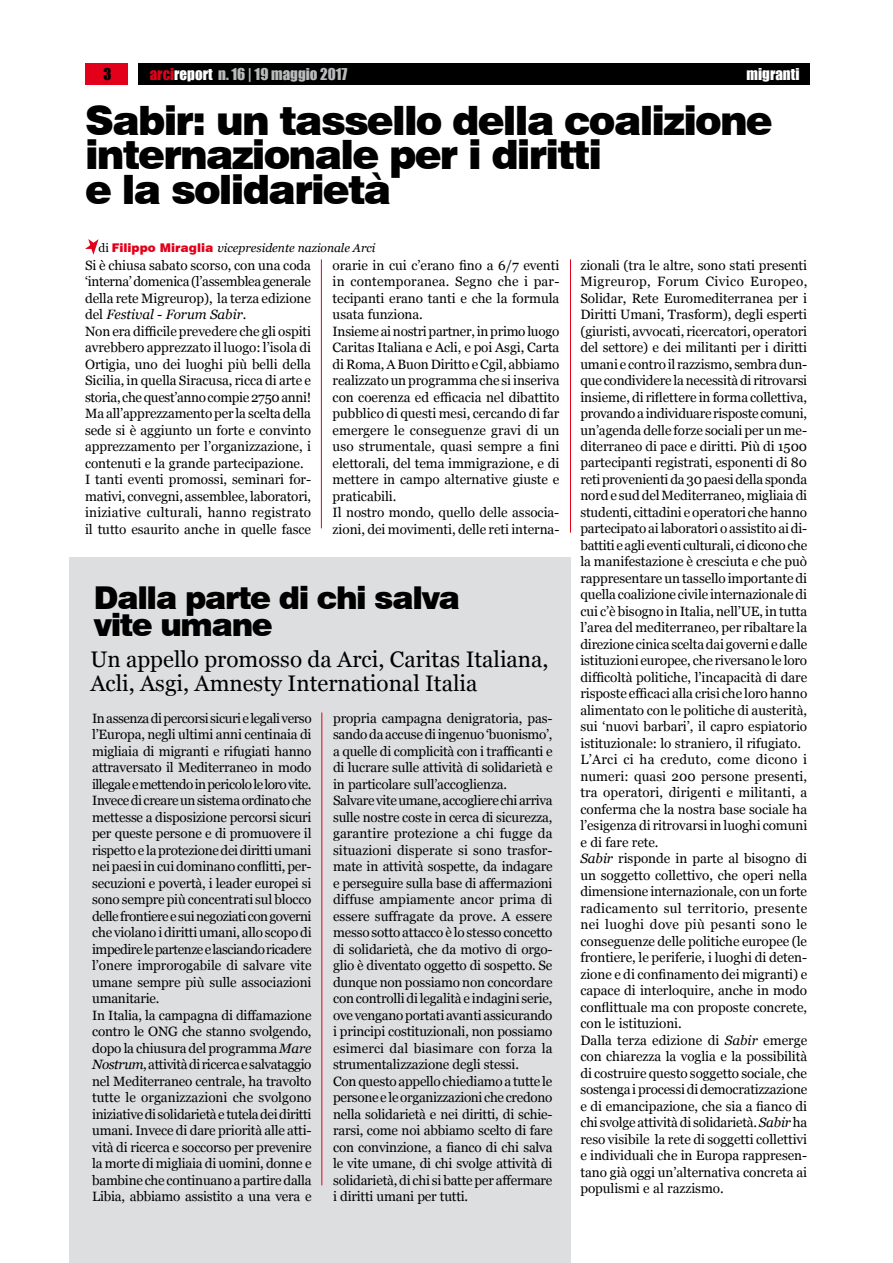
<style>
.page{position:relative;width:893px;height:1263px;background:#fff}
.page>*{position:absolute;margin:0;border:0;box-sizing:border-box;transform-origin:0 0}
.t1{font:900 40.5px/34.5px "Swiss 721 BT";letter-spacing:-.045em;color:#000}
.t2{font:900 31.5px/27px "Swiss 721 BT";letter-spacing:-.045em;color:#000}
.t3{font:22.5px/24px "Georgia";color:#000}
.t4{font:15px "Impact";color:#b9bbbc}
.t5{font:15px "Impact";color:#fff}
.t6{font:15px "Impact";color:#000}
.t7{font:13.5px/16.5px "Georgia";letter-spacing:-.01em;color:#000}
.t8{font:italic 12px "Georgia";color:#000}
.s1{color:#e2001a}
.s2{color:#fff}
.s3{font-style:normal}
.s4{font-family:"Swiss 721 BT";font-weight:900;font-style:normal;color:#e2001a}
.s5{font-style:italic}
</style>
<div class="page">
<div style="left:138px;top:64px;width:672px;height:21px;background:#000"></div>
<div style="left:85px;top:64px;width:43px;height:21px;background:#e2001a"></div>
<div style="left:69px;top:557px;width:502px;height:706px;background:#dddedf"></div>
<hr style="left:321px;top:259px;width:1px;height:269px;background:#e2001a">
<hr style="left:570px;top:259px;width:1px;height:274px;background:#e2001a">
<svg style="left:85px;top:239px;width:14px;height:16px"></svg>
<hr style="left:321px;top:712px;width:1px;height:473px;background:#e2001a">
<p class="t6" style="left:103px;top:62px;width:9px">3</p>
<p class="t4" style="left:150px;top:62px;width:199px"><span class="s1">ARCI</span><span class="s2">REPORT</span> N. 16 | 19 MAGGIO 2017</p>
<p class="t5" style="left:746px;top:62px;width:54px">MIGRANTI</p>
<h1 class="t1" style="left:85px;top:103px;width:689px">Sabir: un tassello della coalizione internazionale per i diritti<br>e la solidarietà</h1>
<p class="t8" style="left:99px;top:240px;width:278px"><span class="s3">di</span> <span class="s4">Filippo Miraglia</span> vicepresidente nazionale Arci</p>
<p class="t7" style="left:85px;top:257px;width:228px">Si è chiusa sabato scorso, con una coda ‘interna’ domenica (l’assemblea generale della rete Migreurop), la terza edizione del <span class="s5">Festival - Forum Sabir</span>.<br>Non era difficile prevedere che gli ospiti avrebbero apprezzato il luogo: l’isola di Ortigia, uno dei luoghi più belli della Sicilia, in quella Siracusa, ricca di arte e storia, che quest’anno compie 2750 anni!<br>Ma all’apprezzamento per la scelta della sede si è aggiunto un forte e convinto apprezzamento per l’organizzazione, i contenuti e la grande partecipazione.<br>I tanti eventi promossi, seminari for&shy;mativi, convegni, assemblee, laboratori, iniziative culturali, hanno registrato il tutto esaurito anche in quelle fasce</p>
<p class="t7" style="left:333px;top:257px;width:228px">orarie in cui c’erano fino a 6/7 eventi in contemporanea. Segno che i par&shy;tecipanti erano tanti e che la formula usata funziona.<br>Insieme ai nostri partner, in primo luogo Caritas Italiana e Acli, e poi Asgi, Carta di Roma, A Buon Diritto e Cgil, abbiamo realizzato un programma che si inseriva con coerenza ed efficacia nel dibattito pubblico di questi mesi, cercando di far emergere le conseguenze gravi di un uso strumentale, quasi sempre a fini elettorali, del tema immigrazione, e di mettere in campo alternative giuste e praticabili.<br>Il nostro mondo, quello delle associa&shy;zioni, dei movimenti, delle reti interna-</p>
<p class="t7" style="left:580px;top:257px;width:228px">zionali (tra le altre, sono stati presenti Migreurop, Forum Civico Europeo, Solidar, Rete Euromediterranea per i Diritti Umani, Trasform), degli esperti (giuristi, avvocati, ricercatori, operatori del settore) e dei militanti per i diritti umani e contro il razzismo, sembra dun&shy;que condividere la necessità di ritrovarsi insieme, di riflettere in forma collettiva, provando a individuare risposte comuni, un’agenda delle forze sociali per un me&shy;diterraneo di pace e diritti. Più di 1500 partecipanti registrati, esponenti di 80 reti provenienti da 30 paesi della sponda nord e sud del Mediterraneo, migliaia di studenti, cittadini e operatori che hanno partecipato ai laboratori o assistito ai di&shy;battiti e agli eventi culturali, ci dicono che la manifestazione è cresciuta e che può rappresentare un tassello importante di quella coalizione civile internazionale di cui c’è bisogno in Italia, nell’UE, in tutta l’area del mediterraneo, per ribaltare la direzione cinica scelta dai governi e dalle istituzioni europee, che riversano le loro difficoltà politiche, l’incapacità di dare risposte efficaci alla crisi che loro hanno alimentato con le politiche di austerità, sui ‘nuovi barbari’, il capro espiatorio istituzionale: lo straniero, il rifugiato.<br>L’Arci ci ha creduto, come dicono i numeri: quasi 200 persone presenti, tra operatori, dirigenti e militanti, a conferma che la nostra base sociale ha l’esigenza di ritrovarsi in luoghi comuni e di fare rete.<br><span class="s5">Sabir</span> risponde in parte al bisogno di un soggetto collettivo, che operi nella dimensione internazionale, con un forte radicamento sul territorio, presente nei luoghi dove più pesanti sono le conseguenze delle politiche europee (le frontiere, le periferie, i luoghi di deten&shy;zione e di confinamento dei migranti) e capace di interloquire, anche in modo conflittuale ma con proposte concrete, con le istituzioni.<br>Dalla terza edizione di <span class="s5">Sabir</span> emerge con chiarezza la voglia e la possibilità di costruire questo soggetto sociale, che sostenga i processi di democratizzazione e di emancipazione, che sia a fianco di chi svolge attività di solidarietà. <span class="s5">Sabir</span> ha reso visibile la rete di soggetti collettivi e individuali che in Europa rappresen&shy;tano già oggi un’alternativa concreta ai populismi e al razzismo.</p>
<h2 class="t2" style="left:94px;top:584px;width:368px">Dalla parte di chi salva vite umane</h2>
<h3 class="t3" style="left:90px;top:647px;width:460px">Un appello promosso da Arci, Caritas Italiana,<br>Acli, Asgi, Amnesty International Italia</h3>
<p class="t7" style="left:92px;top:710px;width:221px">In assenza di percorsi sicuri e legali verso l’Europa, negli ultimi anni centinaia di migliaia di migranti e rifugiati hanno attraversato il Mediterraneo in modo illegale e mettendo in pericolo le loro vite.<br>Invece di creare un sistema ordinato che mettesse a disposizione percorsi sicuri per queste persone e di promuovere il rispetto e la protezione dei diritti umani nei paesi in cui dominano conflitti, per&shy;secuzioni e povertà, i leader europei si sono sempre più concentrati sul blocco delle frontiere e sui negoziati con governi che violano i diritti umani, allo scopo di impedire le partenze e lasciando ricadere l’onere improrogabile di salvare vite umane sempre più sulle associazioni umanitarie.<br>In Italia, la campagna di diffamazione contro le ONG che stanno svolgendo, dopo la chiusura del programma <span class="s5">Mare Nostrum</span>, attività di ricerca e salvataggio nel Mediterraneo centrale, ha travolto tutte le organizzazioni che svolgono iniziative di solidarietà e tutela dei diritti umani. Invece di dare priorità alle atti&shy;vità di ricerca e soccorso per prevenire la morte di migliaia di uomini, donne e bambine che continuano a partire dalla Libia, abbiamo assistito a una vera e</p>
<p class="t7" style="left:333px;top:710px;width:221px">propria campagna denigratoria, pas&shy;sando da accuse di ingenuo ‘buonismo’, a quelle di complicità con i trafficanti e di lucrare sulle attività di solidarietà e in particolare sull’accoglienza.<br>Salvare vite umane, accogliere chi arriva sulle nostre coste in cerca di sicurezza, garantire protezione a chi fugge da situazioni disperate si sono trasfor&shy;mate in attività sospette, da indagare e perseguire sulla base di affermazioni diffuse ampiamente ancor prima di essere suffragate da prove. A essere messo sotto attacco è lo stesso concetto di solidarietà, che da motivo di orgo&shy;glio è diventato oggetto di sospetto. Se dunque non possiamo non concordare con controlli di legalità e indagini serie, ove vengano portati avanti assicurando i principi costituzionali, non possiamo esimerci dal biasimare con forza la strumentalizzazione degli stessi.<br>Con questo appello chiediamo a tutte le persone e le organizzazioni che credono nella solidarietà e nei diritti, di schie&shy;rarsi, come noi abbiamo scelto di fare con convinzione, a fianco di chi salva le vite umane, di chi svolge attività di solidarietà, di chi si batte per affermare i diritti umani per tutti.</p>
</div>
